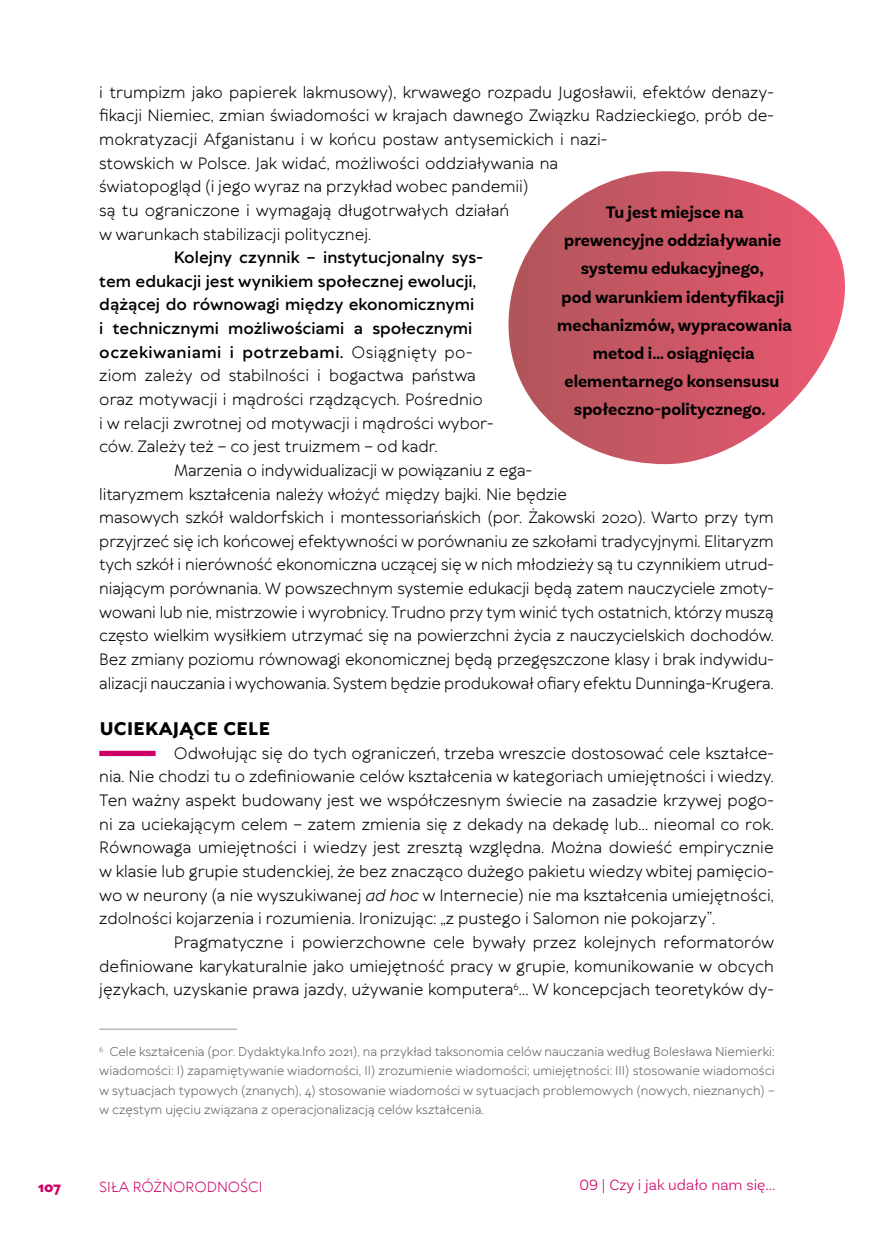
<style>
.page{position:relative;width:874px;height:1241px;background:#fff}
.page>*{position:absolute;margin:0;border:0;box-sizing:border-box;transform-origin:0 0}
.t1{font:700 17.5px/28px "Basic Sans";color:#000;text-align:center}
.t2{font:800 17.5px "TT Wellingtons";letter-spacing:.02em;color:#000}
.t3{font:15.75px/23.6px "TT Wellingtons";color:#000}
.t4{font:600 15.75px "TT Wellingtons";color:#000}
.t5{font:600 15.75px "TT Wellingtons";letter-spacing:.03em;color:#000}
.t6{font:300 15.75px "Basic Sans";color:#c06}
.t7{font:14px "TT Wellingtons";color:#c06}
.t8{font:800 14px "TT Wellingtons";color:#c06}
.t9{font:12.25px/19.2px "TT Wellingtons";color:#636466;text-align:justify}
.s1{font-weight:400}
.s2{font-style:italic}
</style>
<div class="page">
<svg style="left:508px;top:171px;width:336px;height:293px"></svg>
<div style="left:99px;top:750px;width:56px;height:6px;background:#c06"></div>
<hr style="left:99px;top:1028px;width:138px;height:1px;background:#939598">
<p class="t3" style="left:99px;top:82px;width:675px">i trumpizm jako papierek lakmusowy), krwawego rozpadu Jugosławii, efektów denazy&shy;fikacji Niemiec, zmian świadomości w krajach dawnego Związku Radzieckiego, prób de&shy;mokratyzacji Afganistanu i w końcu postaw antysemickich i nazi-<br>stowskich w Polsce. Jak widać, możliwości oddziaływania na<br>światopogląd (i jego wyraz na przykład wobec pandemii)<br>są tu ograniczone i wymagają długotrwałych działań<br>w warunkach stabilizacji politycznej.</p>
<p class="t4" style="left:174px;top:252px;width:310px">Kolejny czynnik – instytucjonalny sys-</p>
<p class="t4" style="left:99px;top:275px;width:378px">tem edukacji jest wynikiem społecznej ewolucji,</p>
<p class="t4" style="left:99px;top:299px;width:376px">dążącej do równowagi między ekonomicznymi</p>
<p class="t4" style="left:99px;top:323px;width:374px">i technicznymi możliwościami a społecznymi</p>
<p class="t5" style="left:99px;top:346px;width:374px">oczekiwaniami i potrzebami. <span class="s1">Osiągnięty po-</span></p>
<p class="t3" style="left:99px;top:366px;width:378px">ziom zależy od stabilności i bogactwa państwa</p>
<p class="t3" style="left:99px;top:389px;width:385px">oraz motywacji i mądrości rządzących. Pośrednio</p>
<p class="t3" style="left:99px;top:413px;width:395px">i w relacji zwrotnej od motywacji i mądrości wybor-</p>
<p class="t3" style="left:99px;top:437px;width:340px">ców. Zależy też – co jest truizmem – od kadr.</p>
<p class="t3" style="left:174px;top:460px;width:359px">Marzenia o indywidualizacji w powiązaniu z ega-</p>
<p class="t3" style="left:99px;top:484px;width:469px">litaryzmem kształcenia należy włożyć między bajki. Nie będzie</p>
<p class="t3" style="left:99px;top:507px;width:675px">masowych szkół waldorfskich i montessoriańskich (por. Żakowski 2020). Warto przy tym</p>
<p class="t3" style="left:99px;top:531px;width:675px">przyjrzeć się ich końcowej efektywności w porównaniu ze szkołami tradycyjnymi. Elitaryzm</p>
<p class="t3" style="left:99px;top:555px;width:675px">tych szkół i nierówność ekonomiczna uczącej się w nich młodzieży są tu czynnikiem utrud-</p>
<p class="t3" style="left:99px;top:578px;width:675px">niającym porównania. W powszechnym systemie edukacji będą zatem nauczyciele zmoty-</p>
<p class="t3" style="left:99px;top:602px;width:675px">wowani lub nie, mistrzowie i wyrobnicy. Trudno przy tym winić tych ostatnich, którzy muszą</p>
<p class="t3" style="left:99px;top:626px;width:675px">często wielkim wysiłkiem utrzymać się na powierzchni życia z nauczycielskich dochodów.</p>
<p class="t3" style="left:99px;top:649px;width:675px">Bez zmiany poziomu równowagi ekonomicznej będą przegęszczone klasy i brak indywidu-</p>
<p class="t3" style="left:99px;top:673px;width:675px">alizacji nauczania i wychowania. System będzie produkował ofiary efektu Dunninga-Krugera.</p>
<p class="t2" style="left:100px;top:722px;width:172px">UCIEKAJĄCE CELE</p>
<p class="t3" style="left:174px;top:743px;width:601px">Odwołując się do tych ograniczeń, trzeba wreszcie dostosować cele kształce-</p>
<p class="t3" style="left:99px;top:766px;width:675px">nia. Nie chodzi tu o zdefiniowanie celów kształcenia w kategoriach umiejętności i wiedzy.</p>
<p class="t3" style="left:99px;top:790px;width:675px">Ten ważny aspekt budowany jest we współczesnym świecie na zasadzie krzywej pogo-</p>
<p class="t3" style="left:99px;top:814px;width:675px">ni za uciekającym celem – zatem zmienia się z dekady na dekadę lub… nieomal co rok.</p>
<p class="t3" style="left:99px;top:837px;width:675px">Równowaga umiejętności i wiedzy jest zresztą względna. Można dowieść empirycznie</p>
<p class="t3" style="left:99px;top:861px;width:675px">w klasie lub grupie studenckiej, że bez znacząco dużego pakietu wiedzy wbitej pamięcio-</p>
<p class="t3" style="left:99px;top:885px;width:675px">wo w neurony (a nie wyszukiwanej <span class="s2">ad hoc</span> w Internecie) nie ma kształcenia umiejętności,</p>
<p class="t3" style="left:99px;top:908px;width:617px">zdolności kojarzenia i rozumienia. Ironizując: „z pustego i Salomon nie pokojarzy”.</p>
<p class="t3" style="left:174px;top:932px;width:601px">Pragmatyczne i powierzchowne cele bywały przez kolejnych reformatorów</p>
<p class="t3" style="left:99px;top:955px;width:675px">definiowane karykaturalnie jako umiejętność pracy w grupie, komunikowanie w obcych</p>
<p class="t3" style="left:99px;top:979px;width:675px">językach, uzyskanie prawa jazdy, używanie komputera<sup>6</sup>… W koncepcjach teoretyków dy-</p>
<p class="t1" style="left:557px;top:200px;width:236px">Tu jest miejsce na prewencyjne oddziaływanie systemu edukacyjnego,<br>pod warunkiem identyfikacji mechanizmów, wypracowania metod i… osiągnięcia elementarnego konsensusu społeczno-politycznego.</p>
<p class="t9" style="left:99px;top:1043px;width:676px"><sup>6</sup> Cele kształcenia (por. Dydaktyka.Info 2021), na przykład taksonomia celów nauczania według Bolesława Niemierki: wiadomości: I) zapamiętywanie wiadomości, II) zrozumienie wiadomości; umiejętności: III) stosowanie wiadomości w sytuacjach typowych (znanych), 4) stosowanie wiadomości w sytuacjach problemowych (nowych, nieznanych) – w częstym ujęciu związana z operacjonalizacją celów kształcenia.</p>
<p class="t8" style="left:38px;top:1181px;width:25px">107</p>
<p class="t7" style="left:99px;top:1181px;width:165px">SIŁA RÓŻNORODNOŚCI</p>
<p class="t6" style="left:579px;top:1178px;width:197px">09 | Czy i jak udało nam się...</p>
</div>
